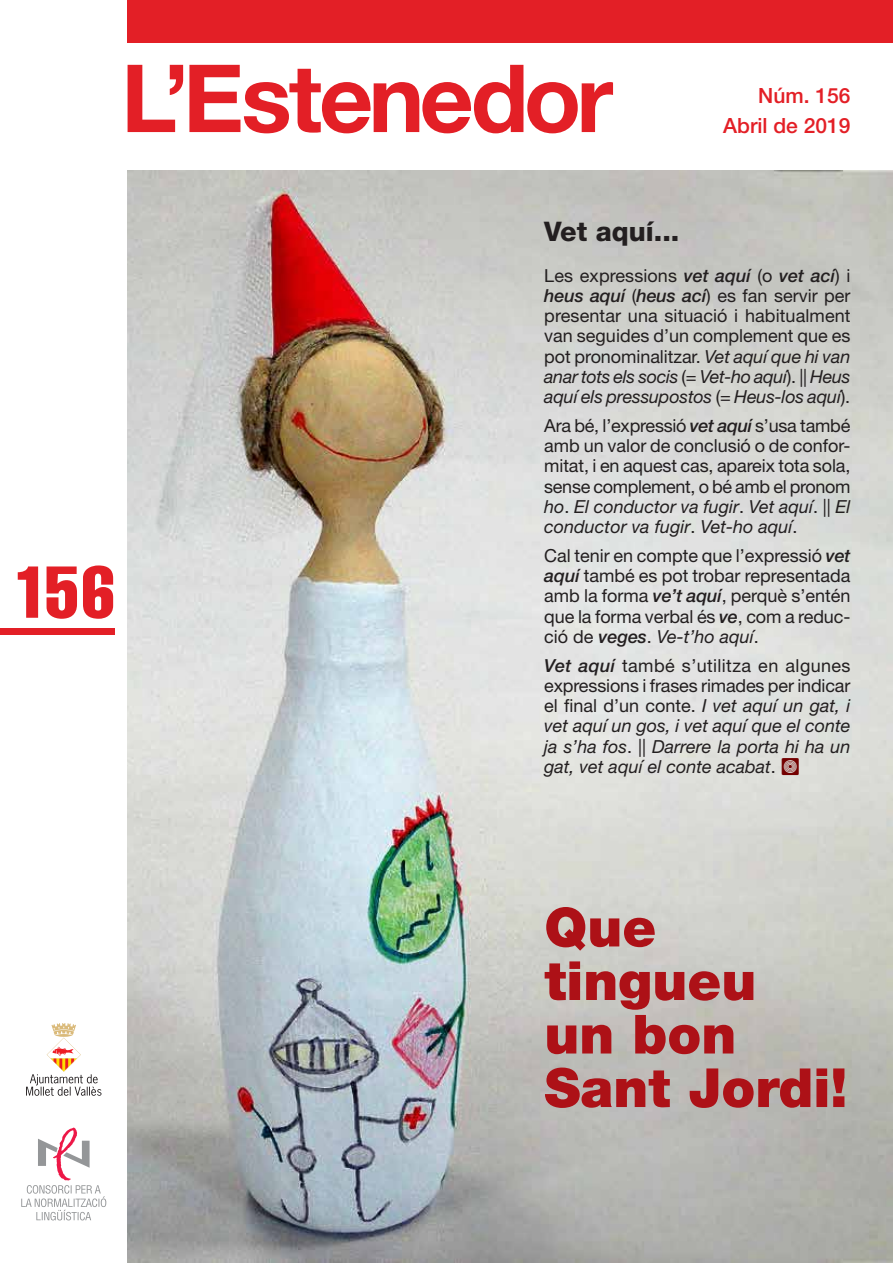
<style>
.page{position:relative;width:893px;height:1263px;background:#fff}
.page>*{position:absolute;margin:0;border:0;box-sizing:border-box;transform-origin:0 0}
.t1{font:extra-condensed 72px "Helvetica";color:#e31f26}
.t2{font:900 54px/53.6px "Helvetica Neue LT Std";color:#ad1117}
.t3{font:800 27px "Helvetica Neue LT Std";color:#231f20}
.t4{font:500 21px/30px "Helvetica Neue LT Std";color:#e31f26;text-align:right}
.t5{font:18px/20.2px "Helvetica Neue LT Std";letter-spacing:-.005em;color:#231f20;text-align:justify}
.t6{font:italic 18px/20.2px "Helvetica Neue LT Std";color:#231f20;text-align:justify}
.s1{font-weight:500;font-style:italic}
.s2{font-style:italic}
.s3{font-weight:500}
.s4{font-style:normal}
.s5{font-family:"Estenedor";font-style:normal;color:#740000}
</style>
<div class="page">
<div style="left:128px;top:0;width:765px;height:43px;background:#e31f26"></div>
<svg style="left:21px;top:1127px;width:85px;height:93px"></svg>
<svg style="left:26px;top:1023px;width:75px;height:73px"></svg>
<img style="left:128px;top:170px;width:765px;height:1093px">
<svg style="left:128px;top:65px;width:485px;height:68px"></svg>
<div style="left:0;top:628px;width:115px;height:7px;background:#e31f26"></div>
<h1 class="t1" style="left:15px;top:546px;width:102px">156</h1>
<p class="t4" style="left:723px;top:80px;width:129px">Núm. 156<br>Abril de 2019</p>
<h3 class="t3" style="left:544px;top:215px;width:137px">Vet aquí...</h3>
<p class="t5" style="left:544px;top:265px;width:308px">Les expressions <span class="s1">vet aquí</span> (o <span class="s1">vet ací</span>) i <span class="s1">heus aquí</span> (<span class="s1">heus ací</span>) es fan servir per presentar una situació i habitualment van seguides d’un complement que es pot pronominalitzar. <span class="s2">Vet aquí que hi van anar tots els socis</span> (= <span class="s2">Vet-ho aquí</span>). || <span class="s2">Heus aquí els pressupostos</span> (= <span class="s2">Heus-los aquí</span>).</p>
<p class="t5" style="left:544px;top:415px;width:308px">Ara bé, l’expressió <span class="s1">vet aquí</span> s’usa també amb un valor de conclusió o de confor&shy;mitat, i en aquest cas, apareix tota sola, sense complement, o bé amb el pronom <span class="s2">ho</span>. <span class="s2">El conductor va fugir</span>. <span class="s2">Vet aquí</span>. || <span class="s2">El conductor va fugir</span>. <span class="s2">Vet-ho aquí</span>.</p>
<p class="t5" style="left:544px;top:545px;width:308px">Cal tenir en compte que l’expressió <span class="s1">vet aquí</span> també es pot trobar representada amb la forma <span class="s1">ve’t aquí</span>, perquè s’entén que la forma verbal és <span class="s1">ve</span>, com a reduc&shy;ció de <span class="s1">veges</span>. <span class="s2">Ve-t’ho aquí</span>.</p>
<p class="t6" style="left:544px;top:655px;width:308px"><span class="s3">Vet aquí</span> <span class="s4">també s’utilitza en algunes expressions i frases rimades per indicar el final d’un conte.</span> I vet aquí un gat, i vet aquí un gos, i vet aquí que el conte ja s’ha fos<span class="s4">. ||</span> Darrere la porta hi ha un gat, vet aquí el conte acabat<span class="s4">.</span> <span class="s5">P</span></p>
<h2 class="t2" style="left:544px;top:900px;width:305px">Que tingueu<br>un bon<br>Sant Jordi!</h2>
</div>
